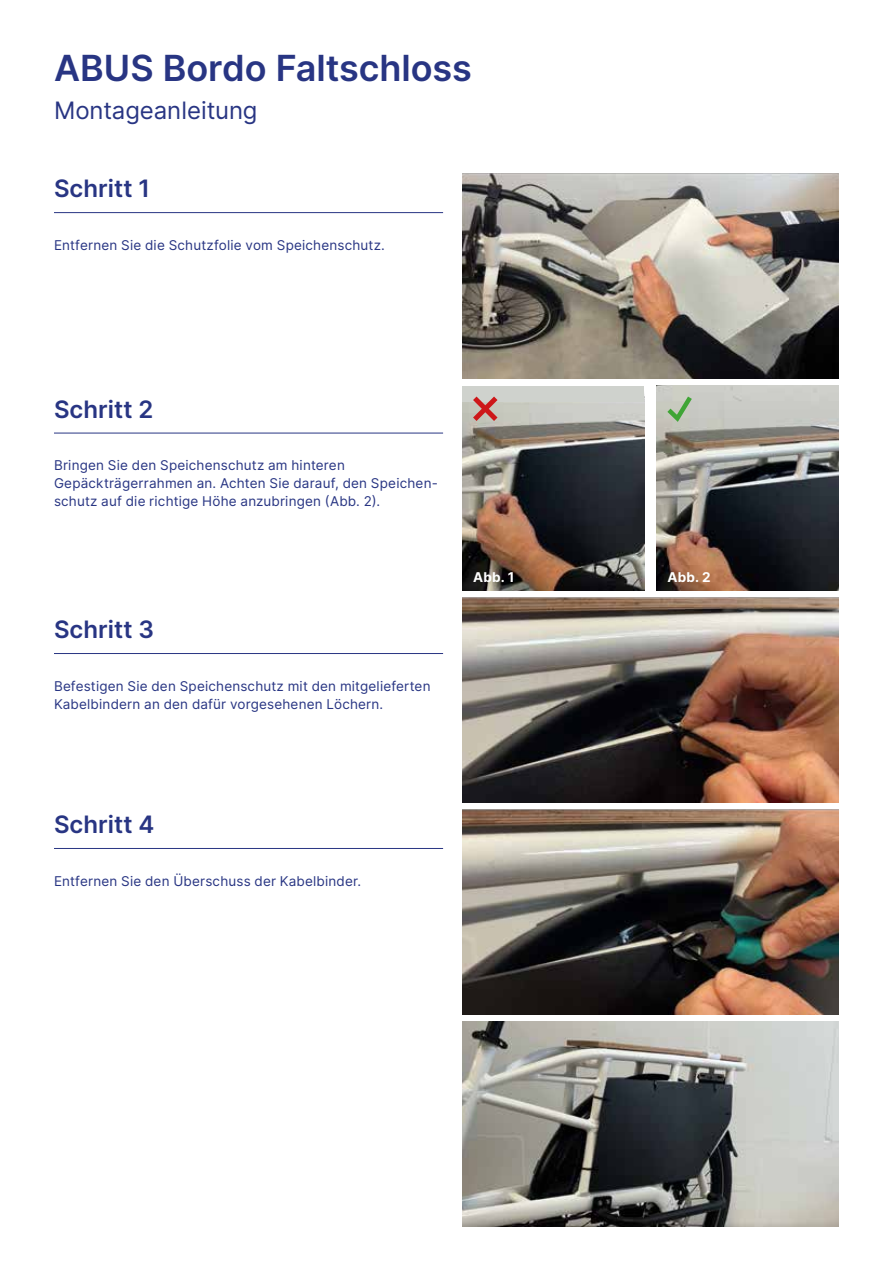
<style>
.page{position:relative;width:893px;height:1263px;background:#fff}
.page>*{position:absolute;margin:0;border:0;box-sizing:border-box;transform-origin:0 0}
.t1{font:600 36px "Inter";color:#283583}
.t2{font:600 24px "Inter";color:#283583}
.t3{font:24px "Inter";color:#283583}
.t4{font:13.5px/18px "Inter";letter-spacing:.015em;color:#283583}
.t5{font:700 13.5px "Inter";letter-spacing:.015em;color:#fff}
</style>
<div class="page">
<img style="left:462px;top:174px;width:377px;height:204px">
<img style="left:462px;top:402px;width:182px;height:188px">
<img style="left:657px;top:386px;width:181px;height:204px">
<img style="left:462px;top:598px;width:377px;height:204px">
<img style="left:462px;top:810px;width:377px;height:204px">
<img style="left:462px;top:1022px;width:377px;height:204px">
<hr style="left:54px;top:212px;width:389px;height:1px;background:#283583">
<hr style="left:54px;top:653px;width:389px;height:1px;background:#283583">
<hr style="left:54px;top:848px;width:389px;height:1px;background:#283583">
<hr style="left:54px;top:433px;width:389px;height:1px;background:#283583">
<div style="left:462px;top:386px;width:182px;height:16px;background:#cfd2cd"></div>
<svg style="left:468px;top:396px;width:35px;height:30px"></svg>
<svg style="left:663px;top:391px;width:33px;height:34px"></svg>
<h1 class="t1" style="left:54px;top:42px;width:419px">ABUS Bordo Faltschloss</h1>
<h2 class="t3" style="left:54px;top:93px;width:205px">Montageanleitung</h2>
<h2 class="t2" style="left:54px;top:171px;width:97px">Schritt 1</h2>
<p class="t4" style="left:54px;top:236px;width:332px">Entfernen Sie die Schutzfolie vom Speichenschutz.</p>
<h2 class="t2" style="left:54px;top:391px;width:101px">Schritt 2</h2>
<p class="t4" style="left:54px;top:456px;width:386px">Bringen Sie den Speichenschutz am hinteren<br>Gepäckträgerrahmen an. Achten Sie darauf, den Speichen&shy;schutz auf die richtige Höhe anzubringen (Abb. 2).</p>
<h2 class="t2" style="left:54px;top:612px;width:102px">Schritt 3</h2>
<p class="t4" style="left:54px;top:676px;width:378px">Befestigen Sie den Speichenschutz mit den mitgelieferten<br>Kabelbindern an den dafür vorgesehenen Löchern.</p>
<p class="t5" style="left:473px;top:567px;width:43px">Abb. 1</p>
<p class="t5" style="left:667px;top:567px;width:45px">Abb. 2</p>
<h2 class="t2" style="left:54px;top:806px;width:102px">Schritt 4</h2>
<p class="t4" style="left:54px;top:871px;width:309px">Entfernen Sie den Überschuss der Kabelbinder.</p>
</div>
